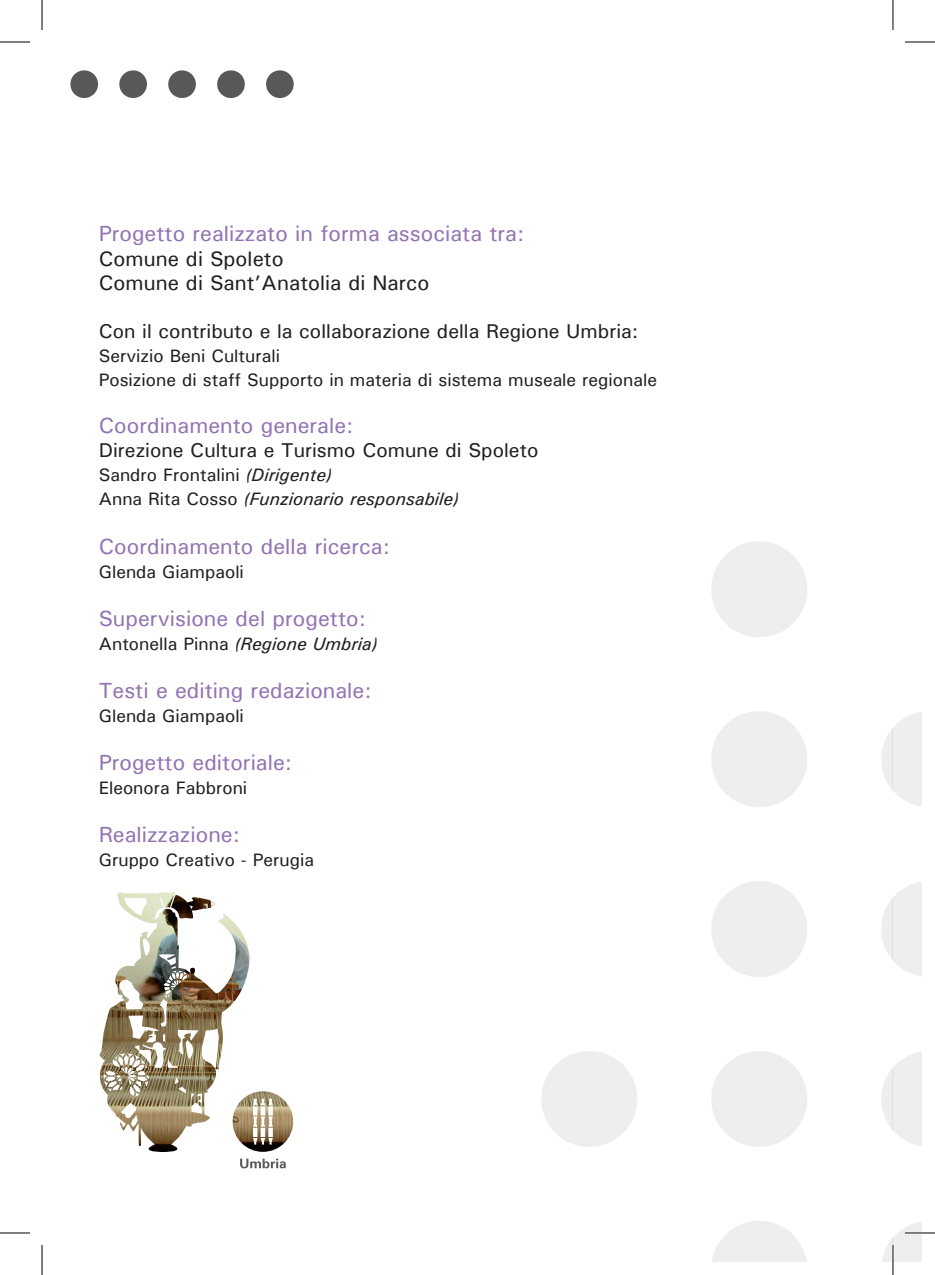
<style>
.page{position:relative;width:935px;height:1275px;background:#fff}
.page>*{position:absolute;margin:0;border:0;box-sizing:border-box;transform-origin:0 0}
.t1{font:500 22px "Univers";color:#9374b3}
.t2{font:500 21px/24px "Univers";color:#231f20}
.t3{font:500 20px "Univers";color:#231f20}
.t4{font:500 18px/24px "Univers";color:#231f20}
.t5{font:italic 500 18px/24px "Univers";color:#231f20}
.s1{font-style:normal}
</style>
<div class="page">
<svg style="left:541px;top:541px;width:351px;height:720px"></svg>
<svg style="left:892px;top:712px;width:29px;height:549px"></svg>
<svg style="left:70px;top:70px;width:224px;height:28px"></svg>
<img style="left:232px;top:1091px;width:61px;height:60px">
<img style="left:99px;top:892px;width:80px;height:260px">
<svg style="left:240px;top:1158px;width:46px;height:10px"></svg>
<hr style="left:904px;top:1231px;width:30px;height:3px;background:#fff">
<hr style="left:891px;top:1245px;width:3px;height:30px;background:#fff">
<hr style="left:0;top:42px;width:30px;height:1px;background:#000">
<hr style="left:904px;top:42px;width:30px;height:1px;background:#000">
<hr style="left:0;top:1232px;width:30px;height:1px;background:#000">
<hr style="left:904px;top:1232px;width:30px;height:1px;background:#000">
<hr style="left:42px;top:0;width:1px;height:30px;background:#000">
<hr style="left:42px;top:1245px;width:1px;height:30px;background:#000">
<hr style="left:892px;top:0;width:1px;height:30px;background:#000">
<hr style="left:892px;top:1245px;width:1px;height:30px;background:#000">
<p class="t1" style="left:99px;top:220px;width:427px">Progetto realizzato in forma associata tra:</p>
<p class="t2" style="left:99px;top:246px;width:332px">Comune di Spoleto<br>Comune di Sant’Anatolia di Narco</p>
<p class="t3" style="left:99px;top:318px;width:541px">Con il contributo e la collaborazione della Regione Umbria:</p>
<p class="t4" style="left:99px;top:343px;width:559px">Servizio Beni Culturali<br>Posizione di staff Supporto in materia di sistema museale regionale</p>
<p class="t1" style="left:99px;top:412px;width:256px">Coordinamento generale:</p>
<p class="t3" style="left:99px;top:438px;width:441px">Direzione Cultura e Turismo Comune di Spoleto</p>
<p class="t5" style="left:99px;top:463px;width:362px"><span class="s1">Sandro Frontalini</span> (Dirigente)<br><span class="s1">Anna Rita Cosso</span> (Funzionario responsabile)</p>
<p class="t1" style="left:99px;top:532px;width:293px">Coordinamento della ricerca:</p>
<p class="t4" style="left:99px;top:559px;width:147px">Glenda Giampaoli</p>
<p class="t1" style="left:99px;top:604px;width:269px">Supervisione del progetto:</p>
<p class="t5" style="left:99px;top:631px;width:280px"><span class="s1">Antonella Pinna</span> (Regione Umbria)</p>
<p class="t1" style="left:99px;top:676px;width:274px">Testi e editing redazionale:</p>
<p class="t4" style="left:99px;top:703px;width:147px">Glenda Giampaoli</p>
<p class="t1" style="left:99px;top:748px;width:195px">Progetto editoriale:</p>
<p class="t4" style="left:99px;top:775px;width:150px">Eleonora Fabbroni</p>
<p class="t1" style="left:99px;top:820px;width:143px">Realizzazione:</p>
<p class="t4" style="left:99px;top:847px;width:217px">Gruppo Creativo - Perugia</p>
</div>
